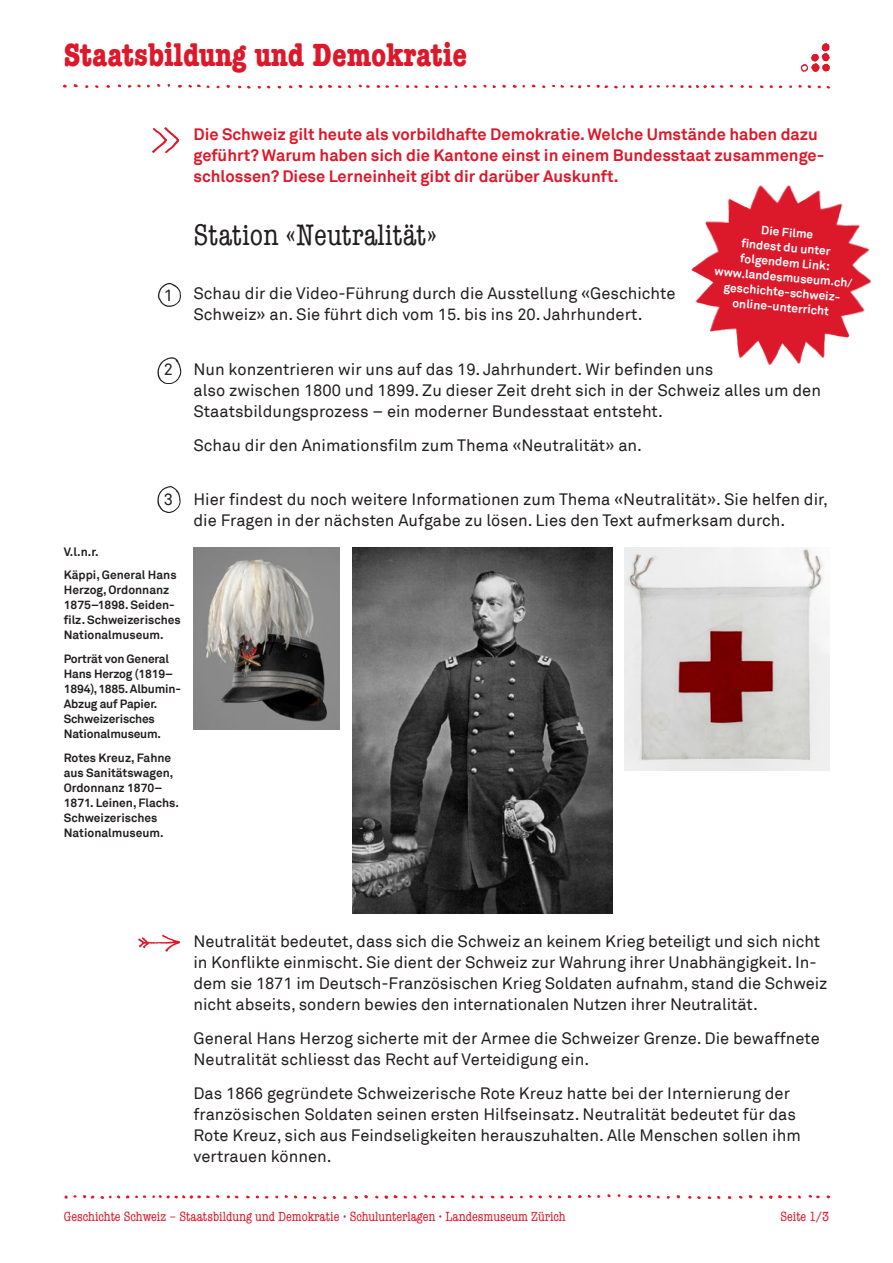
<style>
.page{position:relative;width:893px;height:1263px;background:#fff}
.page>*{position:absolute;margin:0;border:0;box-sizing:border-box;transform-origin:0 0}
.UfS_Seitentitel{font:700 condensed 33px "American Typewriter";color:#dc182a}
.UfS_Haupttitel_Ameri{font:condensed 30px "American Typewriter";color:#231f20}
.UfS_Lauftext_11_14{font:16.5px/21px "Akkurat";color:#231f20}
.UfS_Lead{font:700 16.5px/21px "Akkurat";color:#dc182a}
.UfS_Fusszeile_links{font:condensed 13.5px "American Typewriter";color:#dc182a}
.UfS_Fusszeile_rechts{font:condensed 13.5px "American Typewriter";color:#dc182a}
.UfS_Legende_Timeline{font:700 12px/15px "Akkurat";color:#231f20}
.UfS_Legende_Timeline-2{font:700 12px/15px "Akkurat";color:#fff;text-align:center}
</style>
<div class="page">
<img style="left:62px;top:84px;width:769px;height:5px">
<img style="left:64px;top:1194px;width:767px;height:5px">
<img style="left:800px;top:64px;width:8px;height:8px">
<img style="left:811px;top:43px;width:19px;height:29px">
<img style="left:152px;top:127px;width:28px;height:26px">
<img style="left:157px;top:283px;width:24px;height:24px">
<img style="left:157px;top:357px;width:25px;height:27px">
<img style="left:157px;top:486px;width:24px;height:27px">
<img style="left:691px;top:185px;width:180px;height:180px">
<img style="left:138px;top:934px;width:42px;height:18px">
<img style="left:352px;top:547px;width:260px;height:367px">
<img style="left:193px;top:547px;width:146px;height:182px">
<img style="left:625px;top:547px;width:204px;height:223px">
<p class="UfS_Seitentitel" style="left:64px;top:35px;width:405px">Staatsbildung und Demokratie</p>
<p class="UfS_Lauftext_11_14" style="left:164px;top:285px;width:11px">1</p>
<p class="UfS_Lauftext_11_14" style="left:164px;top:359px;width:11px">2</p>
<p class="UfS_Lead" style="left:193px;top:123px;width:632px">Die Schweiz gilt heute als vorbildhafte Demokratie. Welche Umstände haben dazu geführt? Warum haben sich die Kantone einst in einem Bundesstaat zusammenge&shy;schlossen? Diese Lerneinheit gibt dir darüber Auskunft.</p>
<p class="UfS_Haupttitel_Ameri" style="left:193px;top:217px;width:245px">Station «Neutralität»</p>
<p class="UfS_Lauftext_11_14" style="left:193px;top:283px;width:483px">Schau dir die Video-Führung durch die Ausstellung «Geschichte<br>Schweiz» an. Sie führt dich vom 15. bis ins 20. Jahrhundert.</p>
<p class="UfS_Legende_Timeline-2" style="left:719px;top:219px;width:140px;rotate:5deg">Die Filme<br>fi ndest du unter folgendem Link: www.landesmuseum.ch/ geschichte-schweiz&shy;online-unterricht</p>
<p class="UfS_Lauftext_11_14" style="left:193px;top:359px;width:629px">Nun konzentrieren wir uns auf das 19. Jahrhundert. Wir befinden uns<br>also zwischen 1800 und 1899. Zu dieser Zeit dreht sich in der Schweiz alles um den<br>Staatsbildungsprozess – ein moderner Bundesstaat entsteht.</p>
<p class="UfS_Lauftext_11_14" style="left:193px;top:435px;width:450px">Schau dir den Animationsfilm zum Thema «Neutralität» an.</p>
<p class="UfS_Lauftext_11_14" style="left:164px;top:489px;width:11px">3</p>
<p class="UfS_Legende_Timeline" style="left:64px;top:544px;width:36px">V.l.n.r.</p>
<p class="UfS_Legende_Timeline" style="left:64px;top:568px;width:118px">Käppi, General Hans<br>Herzog, Ordonnanz<br>1875–1898. Seiden&shy;filz. Schweizerisches<br>Nationalmuseum.</p>
<p class="UfS_Legende_Timeline" style="left:64px;top:651px;width:119px">Porträt von General<br>Hans Herzog (1819–<br>1894), 1885. Albumin-<br>Abzug auf Papier.<br>Schweizerisches<br>Nationalmuseum.</p>
<p class="UfS_Legende_Timeline" style="left:64px;top:750px;width:117px">Rotes Kreuz, Fahne aus Sanitätswagen,<br>Ordonnanz 1870–<br>1871. Leinen, Flachs.<br>Schweizerisches<br>Nationalmuseum.</p>
<p class="UfS_Lauftext_11_14" style="left:193px;top:489px;width:636px">Hier findest du noch weitere Informationen zum Thema «Neutralität». Sie helfen dir, die Fragen in der nächsten Aufgabe zu lösen. Lies den Text aufmerksam durch.</p>
<p class="UfS_Lauftext_11_14" style="left:193px;top:931px;width:636px">Neutralität bedeutet, dass sich die Schweiz an keinem Krieg beteiligt und sich nicht in Konflikte einmischt. Sie dient der Schweiz zur Wahrung ihrer Unabhängigkeit. In&shy;dem sie 1871 im Deutsch-Französischen Krieg Soldaten aufnahm, stand die Schweiz nicht abseits, sondern bewies den internationalen Nutzen ihrer Neutralität.</p>
<p class="UfS_Lauftext_11_14" style="left:193px;top:1028px;width:628px">General Hans Herzog sicherte mit der Armee die Schweizer Grenze. Die bewaffnete<br>Neutralität schliesst das Recht auf Verteidigung ein.</p>
<p class="UfS_Lauftext_11_14" style="left:193px;top:1083px;width:609px">Das 1866 gegründete Schweizerische Rote Kreuz hatte bei der Internierung der französischen Soldaten seinen ersten Hilfseinsatz. Neutralität bedeutet für das Rote Kreuz, sich aus Feindseligkeiten herauszuhalten. Alle Menschen sollen ihm vertrauen können.</p>
<p class="UfS_Fusszeile_links" style="left:64px;top:1209px;width:503px">Geschichte Schweiz – Staatsbildung und Demokratie • Schulunterlagen • Landesmuseum Zürich</p>
<p class="UfS_Fusszeile_rechts" style="left:780px;top:1209px;width:50px">Seite 1/3</p>
</div>
